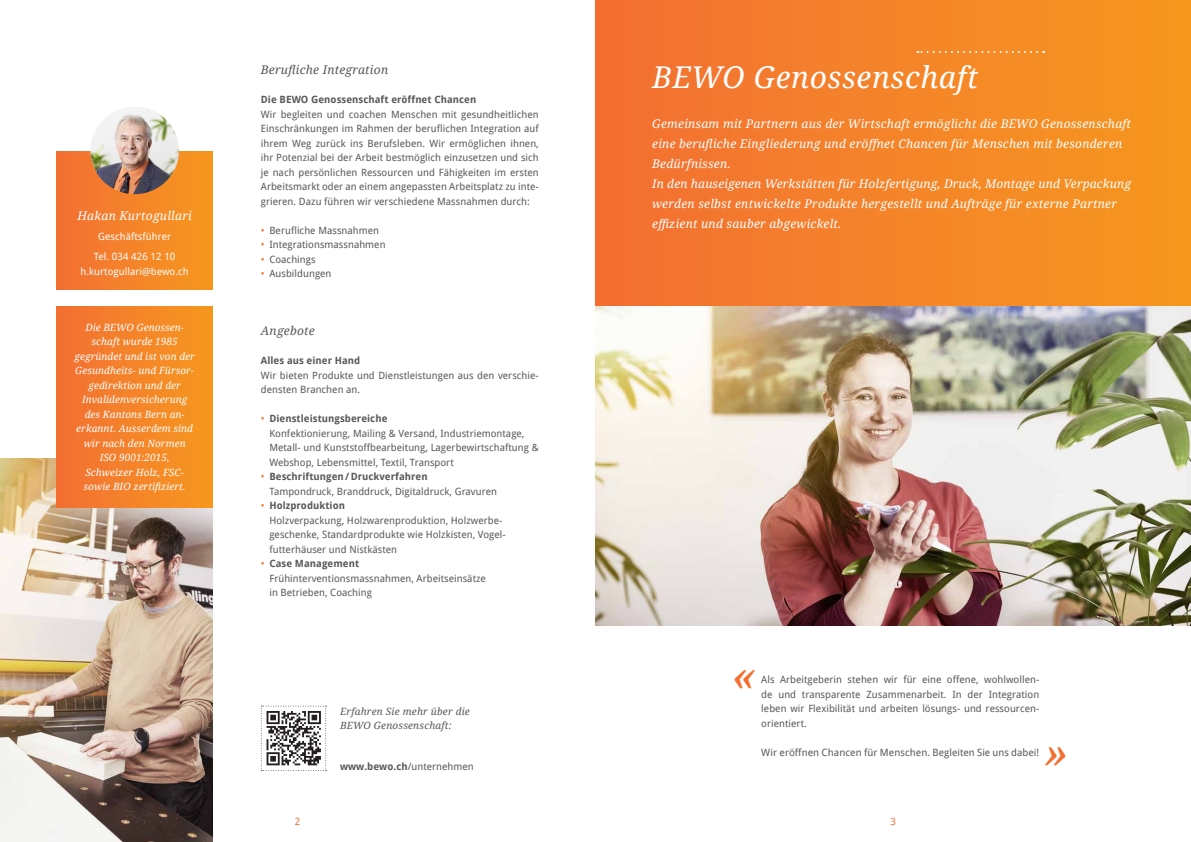
<style>
.page{position:relative;width:1191px;height:842px;background:#fff}
.page>*{position:absolute;margin:0;border:0;box-sizing:border-box;transform-origin:0 0}
.t1{font:italic 48px "Droid Serif";color:#f36e31}
.t2{font:italic 30px "Droid Serif";letter-spacing:.02em;color:#fff}
.t3{font:italic 12px/20px "Droid Serif";letter-spacing:.02em;color:#fff}
.t4{font:italic 12px "Droid Serif";letter-spacing:.02em;color:#57585a}
.t5{font:10px/14.5px "Droid Sans";letter-spacing:.005em;color:#57585a}
.t6{font:italic 10px/14.5px "Droid Serif";letter-spacing:.005em;color:#fff;text-align:center}
.t7{font:700 10px "Droid Sans";letter-spacing:.005em;color:#57585a}
.t8{font:10px/20.2px "Droid Sans";letter-spacing:.005em;color:#fff;text-align:center}
.t9{font:italic 10px/14.5px "Droid Serif";letter-spacing:.02em;color:#57585a}
.t10{font:10px "Droid Sans";color:#f36e31}
.s1{color:#f36e31}
.s2{font-weight:700}
</style>
<div class="page">
<div style="left:595px;top:0;width:596px;height:306px;background:linear-gradient(to right,#f36f33,#f6981f)"></div>
<svg style="left:917px;top:51px;width:120px;height:2px"></svg>
<svg style="left:261px;top:706px;width:66px;height:65px"></svg>
<img style="left:595px;top:306px;width:596px;height:319px">
<img style="left:0;top:458px;width:213px;height:384px">
<div style="left:57px;top:152px;width:156px;height:137px;background:linear-gradient(to right,#f36f33,#f6981e)"></div>
<img style="left:90px;top:107px;width:89px;height:87px">
<div style="left:57px;top:306px;width:156px;height:201px;background:linear-gradient(to right,#f36f33,#f6981e)"></div>
<p class="t3" style="left:78px;top:205px;width:116px">Hakan Kurtogullari</p>
<p class="t8" style="left:94px;top:226px;width:83px">Geschäftsführer<br>Tel. 034 426 12 10</p>
<p class="t8" style="left:81px;top:261px;width:110px">h.kurtogullari@bewo.ch</p>
<p class="t6" style="left:74px;top:320px;width:122px">Die BEWO Genossen&shy;schaft wurde 1985 gegründet und ist von der<br>Gesundheits- und Fürsor&shy;gedirektion und der<br>Invalidenversicherung des Kantons Bern an&shy;erkannt. Ausserdem sind wir nach den Normen<br>ISO 9001:2015,<br>Schweizer Holz, FSC&shy;sowie BIO zertifiziert.</p>
<p class="t4" style="left:261px;top:61px;width:129px">Berufliche Integration</p>
<p class="t7" style="left:261px;top:94px;width:217px">Die BEWO Genossenschaft eröffnet Chancen</p>
<p class="t5" style="left:261px;top:107px;width:279px;text-align:justify">Wir begleiten und coachen Menschen mit gesundheitlichen Einschränkungen im Rahmen der beruflichen Integration auf ihrem Weg zurück ins Berufsleben. Wir ermöglichen ihnen, ihr Potenzial bei der Arbeit bestmöglich einzusetzen und sich je nach persönlichen Ressourcen und Fähigkeiten im ersten Arbeitsmarkt oder an einem angepassten Arbeitsplatz zu inte&shy;grieren. Dazu führen wir verschiedene Massnahmen durch:</p>
<p class="t5" style="left:261px;top:223px;width:120px"><span class="s1">•</span> Berufliche Massnahmen</p>
<p class="t5" style="left:261px;top:237px;width:126px"><span class="s1">•</span> Integrationsmassnahmen</p>
<p class="t5" style="left:261px;top:252px;width:56px"><span class="s1">•</span> Coachings</p>
<p class="t5" style="left:261px;top:266px;width:72px"><span class="s1">•</span> Ausbildungen</p>
<p class="t4" style="left:261px;top:322px;width:55px">Angebote</p>
<p class="t7" style="left:261px;top:355px;width:101px">Alles aus einer Hand</p>
<p class="t5" style="left:261px;top:368px;width:279px">Wir bieten Produkte und Dienstleistungen aus den verschie&shy;densten Branchen an.</p>
<p class="t5" style="left:269px;top:411px;width:271px;text-indent:-8px"><span class="s1">•</span> <span class="s2">Dienstleistungsbereiche<br></span>Konfektionierung, Mailing &amp; Versand, Industriemontage, Metall- und Kunststoffbearbeitung, Lagerbewirtschaftung &amp; Webshop, Lebensmittel, Textil, Transport</p>
<p class="t5" style="left:269px;top:469px;width:229px;text-indent:-8px"><span class="s1">•</span> <span class="s2">Beschriftungen/Druckverfahren<br></span>Tampondruck, Branddruck, Digitaldruck, Gravuren</p>
<p class="t5" style="left:269px;top:498px;width:238px;text-indent:-8px"><span class="s1">•</span> <span class="s2">Holzproduktion<br></span>Holzverpackung, Holzwarenproduktion, Holzwerbe&shy;geschenke, Standardprodukte wie Holzkisten, Vogel&shy;futterhäuser und Nistkästen</p>
<p class="t5" style="left:269px;top:556px;width:218px;text-indent:-8px"><span class="s1">•</span> <span class="s2">Case Management<br></span>Frühinterventionsmassnahmen, Arbeitseinsätze in Betrieben, Coaching</p>
<p class="t9" style="left:340px;top:704px;width:131px">Erfahren Sie mehr über die<br>BEWO Genossenschaft:</p>
<p class="t5" style="left:340px;top:759px;width:135px"><span class="s2">www.bewo.ch</span>/unternehmen</p>
<h2 class="t2" style="left:652px;top:57px;width:327px">BEWO Genossenschaft</h2>
<p class="t3" style="left:652px;top:114px;width:480px">Gemeinsam mit Partnern aus der Wirtschaft ermöglicht die BEWO Genossenschaft eine berufliche Eingliederung und eröffnet Chancen für Menschen mit besonderen Bedürfnissen.<br>In den hauseigenen Werkstätten für Holzfertigung, Druck, Montage und Verpackung werden selbst entwickelte Produkte hergestellt und Aufträge für externe Partner effizient und sauber abgewickelt.</p>
<h1 class="t1" style="left:731px;top:642px;width:26px">«</h1>
<p class="t5" style="left:761px;top:672px;width:279px;text-align:justify">Als Arbeitgeberin stehen wir für eine offene, wohlwollen&shy;de und transparente Zusammenarbeit. In der Integration leben wir Flexibilität und arbeiten lösungs- und ressourcen&shy;orientiert.</p>
<p class="t5" style="left:761px;top:745px;width:279px">Wir eröffnen Chancen für Menschen. Begleiten Sie uns dabei!</p>
<h1 class="t1" style="left:1043px;top:719px;width:26px">»</h1>
<p class="t10" style="left:295px;top:815px;width:7px">2</p>
<p class="t10" style="left:890px;top:815px;width:7px">3</p>
</div>
